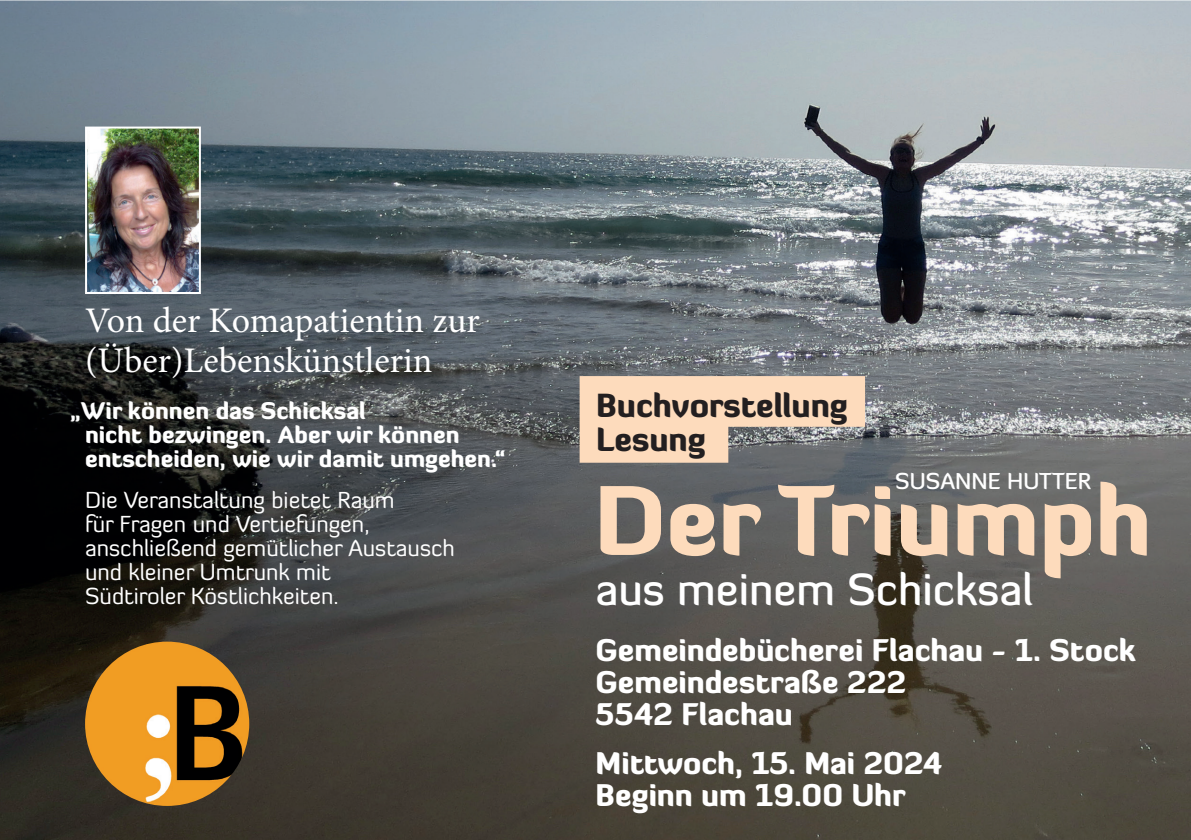
<style>
.page{position:relative;width:1191px;height:840px;background:#fff}
.page>*{position:absolute;margin:0;border:0;box-sizing:border-box;transform-origin:0 0}
.t1{font:900 94.6px "Diavlo";color:#fddbbc}
.t2{font:500 44px "Diavlo";color:#fff}
.t3{font:36px/40px "Minion Pro";color:#fff}
.t4{font:900 32px/34px "Diavlo";color:#231f20}
.t5{font:900 30px/32px "Diavlo";color:#fff}
.t6{font:23px/24px "Diavlo";color:#fff}
.t7{font:900 23px/24px "Diavlo";color:#fff}
.t8{font:500 22.6px "Diavlo";color:#fff}
</style>
<div class="page">
<img style="left:0;top:0;width:1191px;height:839px">
<svg style="left:579px;top:376px;width:286px;height:86px;background:#e1c6ae"></svg>
<img style="left:88px;top:129px;width:110px;height:162px">
<div style="left:85px;top:126px;width:116px;height:168px;border:2px solid #fff"></div>
<img style="left:85px;top:641px;width:164px;height:164px;border-radius:82px">
<h3 class="t3" style="left:85px;top:300px;width:396px">Von der Komapatientin zur (Über)Lebenskünstlerin</h3>
<p class="t7" style="left:85px;top:398px;width:422px;text-indent:-15px">„Wir können das Schicksal<br>nicht bezwingen. Aber wir können entscheiden, wie wir damit umgehen.“</p>
<p class="t6" style="left:85px;top:487px;width:371px">Die Veranstaltung bietet Raum<br>für Fragen und Vertiefungen, anschließend gemütlicher Austausch und kleiner Umtrunk mit<br>Südtiroler Köstlichkeiten.</p>
<h3 class="t4" style="left:596px;top:387px;width:253px">Buchvorstellung<br>Lesung</h3>
<p class="t8" style="left:895px;top:466px;width:197px">SUSANNE HUTTER</p>
<h1 class="t1" style="left:594px;top:459px;width:559px">Der Triumph</h1>
<h2 class="t2" style="left:595px;top:561px;width:439px">aus meinem Schicksal</h2>
<h3 class="t5" style="left:595px;top:633px;width:542px">Gemeindebücherei Flachau - 1. Stock<br>Gemeindestraße 222<br>5542 Flachau</h3>
<h3 class="t5" style="left:595px;top:746px;width:348px">Mittwoch, 15. Mai 2024<br>Beginn um 19.00 Uhr</h3>
</div>
